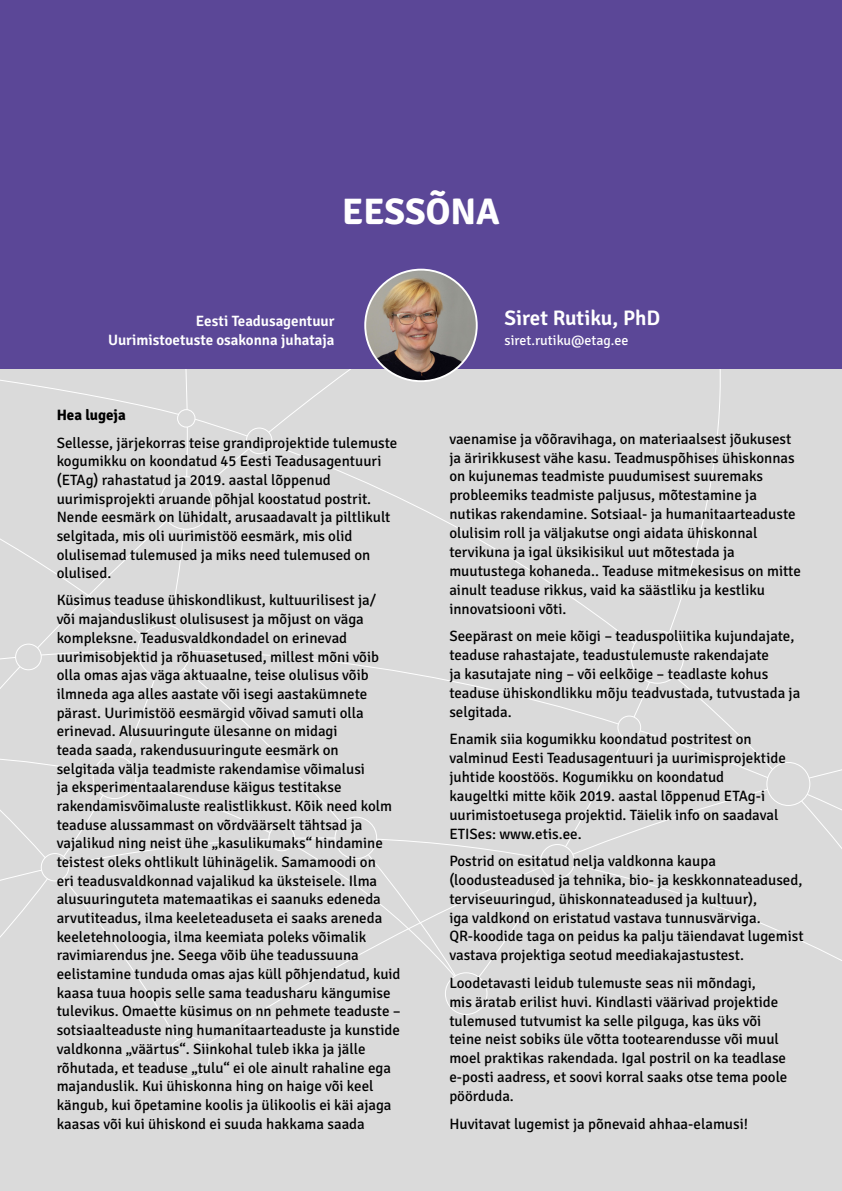
<style>
.page{position:relative;width:842px;height:1191px;background:#fff}
.page>*{position:absolute;margin:0;border:0;box-sizing:border-box;transform-origin:0 0}
.t1{font:700 37px "Signika";color:#fff}
.t2{font:600 21px "Signika";color:#fff}
.t3{font:15px/18.7px "Signika";color:#000}
.t4{font:600 15px/19px "Signika";color:#fff;text-align:right}
.t5{font:700 15px "Signika";color:#000}
.t6{font:14px "Signika";color:#fff}
</style>
<div class="page">
<div style="left:0;top:278px;width:842px;height:913px;background:#dadada"></div>
<svg style="left:466px;top:601px;width:376px;height:230px"></svg>
<div style="left:618px;top:716px;width:23px;height:23px;background:#dadada;border-radius:50%"></div>
<div style="left:617px;top:715px;width:24px;height:24px;border:1px solid #fff;border-radius:50%"></div>
<svg style="left:0;top:682px;width:466px;height:307px"></svg>
<div style="left:767px;top:762px;width:43px;height:43px;background:#dadada;border-radius:50%"></div>
<div style="left:766px;top:762px;width:44px;height:44px;border:1px solid #fff;border-radius:50%"></div>
<div style="left:540px;top:844px;width:35px;height:35px;border:1px solid #fff;border-radius:50%"></div>
<div style="left:445px;top:972px;width:42px;height:42px;background:#dadada;border-radius:50%"></div>
<div style="left:445px;top:972px;width:42px;height:43px;border:1px solid #fff;border-radius:50%"></div>
<div style="left:167px;top:1036px;width:43px;height:43px;border:1px solid #fff;border-radius:50%"></div>
<div style="left:41px;top:853px;width:28px;height:28px;background:#dadada;border-radius:50%"></div>
<div style="left:41px;top:853px;width:28px;height:28px;border:1px solid #fff;border-radius:50%"></div>
<div style="left:93px;top:756px;width:43px;height:42px;background:#dadada;border-radius:50%"></div>
<div style="left:93px;top:755px;width:43px;height:44px;border:1px solid #fff;border-radius:50%"></div>
<svg style="left:0;top:369px;width:459px;height:388px"></svg>
<div style="left:160px;top:477px;width:52px;height:52px;background:#dadada;border-radius:50%"></div>
<div style="left:160px;top:476px;width:53px;height:54px;border:1px solid #fff;border-radius:50%"></div>
<div style="left:138px;top:625px;width:52px;height:52px;background:#dadada;border-radius:50%"></div>
<div style="left:137px;top:624px;width:54px;height:54px;border:1px solid #fff;border-radius:50%"></div>
<div style="left:269px;top:825px;width:26px;height:25px;background:#dadada;border-radius:50%"></div>
<div style="left:268px;top:824px;width:27px;height:27px;border:1px solid #fff;border-radius:50%"></div>
<div style="left:246px;top:428px;width:26px;height:26px;background:#dadada;border-radius:50%"></div>
<div style="left:246px;top:427px;width:26px;height:27px;border:1px solid #fff;border-radius:50%"></div>
<div style="left:16px;top:644px;width:25px;height:26px;background:#dadada;border-radius:50%"></div>
<div style="left:15px;top:643px;width:27px;height:27px;border:1px solid #fff;border-radius:50%"></div>
<div style="left:0;top:0;width:842px;height:369px;background:#5b4797"></div>
<img style="left:365px;top:270px;width:112px;height:111px;border-radius:56px">
<div style="left:364px;top:269px;width:114px;height:113px;border:2px solid #fff;border-radius:50%"></div>
<h1 class="t1" style="left:342px;top:189px;width:159px">EESSÕNA</h1>
<p class="t4" style="left:108px;top:312px;width:228px">Eesti Teadusagentuur<br>Uurimistoetuste osakonna juhataja</p>
<h2 class="t2" style="left:505px;top:306px;width:157px">Siret Rutiku, PhD</h2>
<p class="t6" style="left:505px;top:332px;width:125px">siret.rutiku@etag.ee</p>
<p class="t5" style="left:57px;top:406px;width:71px">Hea lugeja</p>
<p class="t3" style="left:57px;top:433px;width:342px">Sellesse, järjekorras teise grandiprojektide tulemuste kogumikku on koondatud 45 Eesti Teadusagentuuri (ETAg) rahastatud ja 2019. aastal lõppenud uurimisprojekti aruande põhjal koostatud postrit.<br>Nende eesmärk on lühidalt, arusaadavalt ja piltlikult selgitada, mis oli uurimistöö eesmärk, mis olid olulisemad tulemused ja miks need tulemused on olulised.</p>
<p class="t3" style="left:57px;top:591px;width:346px">Küsimus teaduse ühiskondlikust, kultuurilisest ja/<br>või majanduslikust olulisusest ja mõjust on väga kompleksne. Teadusvaldkondadel on erinevad uurimisobjektid ja rõhuasetused, millest mõni võib olla omas ajas väga aktuaalne, teise olulisus võib ilmneda aga alles aastate või isegi aastakümnete pärast. Uurimistöö eesmärgid võivad samuti olla erinevad. Alusuuringute ülesanne on midagi<br>teada saada, rakendusuuringute eesmärk on selgitada välja teadmiste rakendamise võimalusi<br>ja eksperimentaalarenduse käigus testitakse rakendamisvõimaluste realistlikkust. Kõik need kolm teaduse alussammast on võrdväärselt tähtsad ja vajalikud ning neist ühe „kasulikumaks“ hindamine teistest oleks ohtlikult lühinägelik. Samamoodi on<br>eri teadusvaldkonnad vajalikud ka üksteisele. Ilma alusuuringuteta matemaatikas ei saanuks edeneda arvutiteadus, ilma keeleteaduseta ei saaks areneda keeletehnoloogia, ilma keemiata poleks võimalik ravimiarendus jne. Seega võib ühe teadussuuna eelistamine tunduda omas ajas küll põhjendatud, kuid kaasa tuua hoopis selle sama teadusharu kängumise tulevikus. Omaette küsimus on nn pehmete teaduste – sotsiaalteaduste ning humanitaarteaduste ja kunstide valdkonna „väärtus“. Siinkohal tuleb ikka ja jälle rõhutada, et teaduse „tulu“ ei ole ainult rahaline ega majanduslik. Kui ühiskonna hing on haige või keel kängub, kui õpetamine koolis ja ülikoolis ei käi ajaga kaasas või kui ühiskond ei suuda hakkama saada</p>
<p class="t3" style="left:449px;top:429px;width:353px">vaenamise ja võõravihaga, on materiaalsest jõukusest ja äririkkusest vähe kasu. Teadmuspõhises ühiskonnas on kujunemas teadmiste puudumisest suuremaks probleemiks teadmiste paljusus, mõtestamine ja nutikas rakendamine. Sotsiaal- ja humanitaarteaduste olulisim roll ja väljakutse ongi aidata ühiskonnal tervikuna ja igal üksikisikul uut mõtestada ja muutustega kohaneda.. Teaduse mitmekesisus on mitte ainult teaduse rikkus, vaid ka säästliku ja kestliku innovatsiooni võti.</p>
<p class="t3" style="left:449px;top:627px;width:353px">Seepärast on meie kõigi – teaduspoliitika kujundajate, teaduse rahastajate, teadustulemuste rakendajate<br>ja kasutajate ning – või eelkõige – teadlaste kohus teaduse ühiskondlikku mõju teadvustada, tutvustada ja selgitada.</p>
<p class="t3" style="left:449px;top:730px;width:338px">Enamik siia kogumikku koondatud postritest on valminud Eesti Teadusagentuuri ja uurimisprojektide juhtide koostöös. Kogumikku on koondatud kaugeltki mitte kõik 2019. aastal lõppenud ETAg-i uurimistoetusega projektid. Täielik info on saadaval ETISes: www.etis.ee.</p>
<p class="t3" style="left:449px;top:851px;width:356px">Postrid on esitatud nelja valdkonna kaupa (loodusteadused ja tehnika, bio- ja keskkonnateadused, terviseuuringud, ühiskonnateadused ja kultuur),<br>iga valdkond on eristatud vastava tunnusvärviga.<br>QR-koodide taga on peidus ka palju täiendavat lugemist vastava projektiga seotud meediakajastustest.</p>
<p class="t3" style="left:449px;top:973px;width:340px">Loodetavasti leidub tulemuste seas nii mõndagi,<br>mis äratab erilist huvi. Kindlasti väärivad projektide tulemused tutvumist ka selle pilguga, kas üks või teine neist sobiks üle võtta tootearendusse või muul moel praktikas rakendada. Igal postril on ka teadlase e-posti aadress, et soovi korral saaks otse tema poole pöörduda.</p>
<p class="t3" style="left:449px;top:1114px;width:300px">Huvitavat lugemist ja põnevaid ahhaa-elamusi!</p>
</div>
